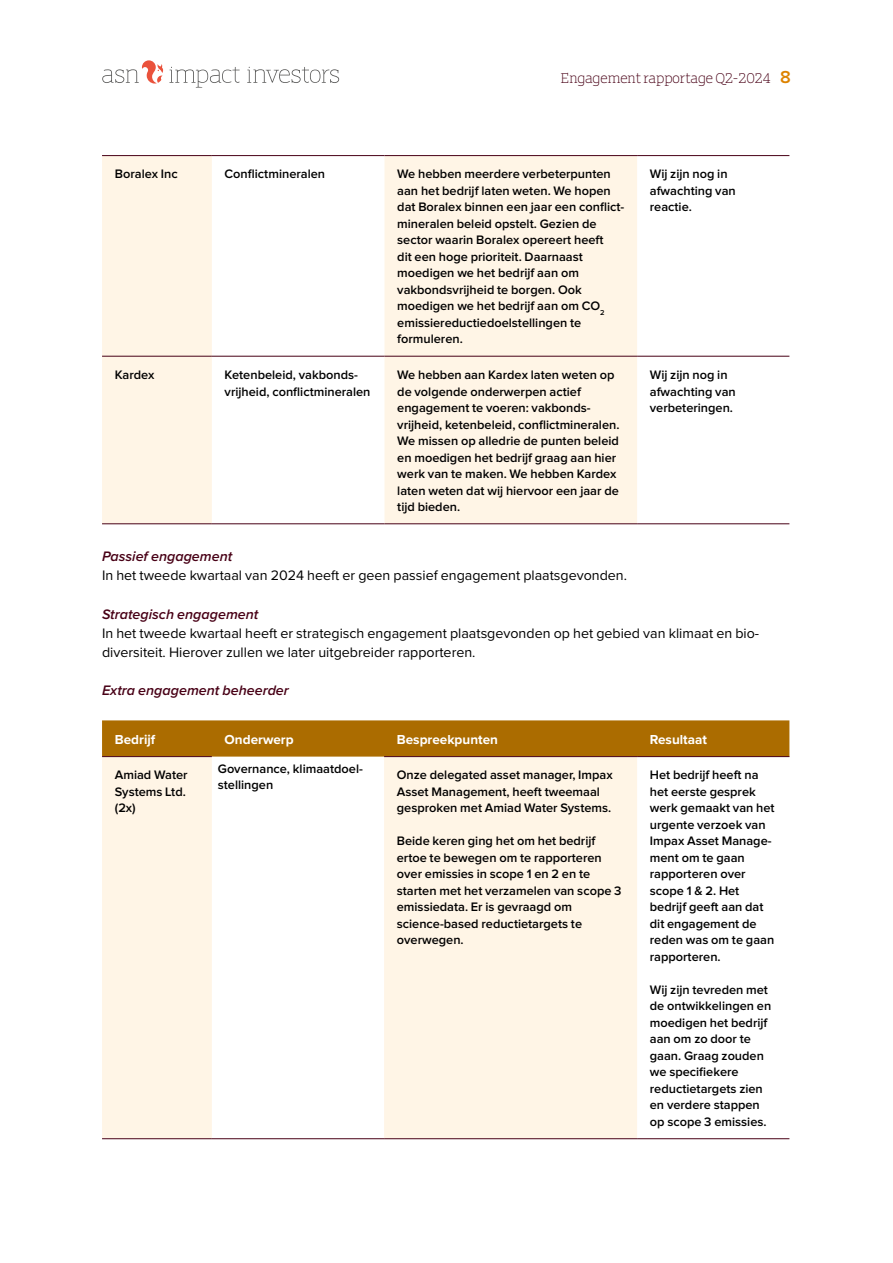
<style>
.page{position:relative;width:893px;height:1263px;background:#fff}
.page>*{position:absolute;margin:0;border:0;box-sizing:border-box;transform-origin:0 0}
.t1{font:15px "ASN Bank Slab";color:#480116}
._01_brood{font:14.25px/19.2px "Proxima Nova";color:#000}
.cursief_kopje{font:italic 600 14.25px "Proxima Nova";color:#480116}
.tabelkop{font:700 13.5px "Proxima Nova";color:#fff}
._04_tabel{font:600 12.75px/16.5px "Proxima Nova";color:#000}
.s1{font-family:"Proxima Nova";font-weight:600;font-size:18px;color:#dd8300}
</style>
<div class="page">
<svg style="left:247px;top:67px;width:92px;height:16px"></svg>
<svg style="left:102px;top:60px;width:61px;height:24px"></svg>
<svg style="left:169px;top:67px;width:71px;height:21px"></svg>
<svg style="left:102px;top:156px;width:535px;height:367px;fill:#fff5e6"></svg>
<hr style="left:102px;top:356px;width:110px;height:1px;background:#480116">
<hr style="left:212px;top:356px;width:172px;height:1px;background:#480116">
<hr style="left:384px;top:356px;width:253px;height:1px;background:#480116">
<hr style="left:637px;top:356px;width:152px;height:1px;background:#480116">
<hr style="left:102px;top:155px;width:110px;height:1px;background:#480116">
<hr style="left:102px;top:523px;width:110px;height:1px;background:#480116">
<hr style="left:212px;top:155px;width:172px;height:1px;background:#480116">
<hr style="left:212px;top:523px;width:172px;height:1px;background:#480116">
<hr style="left:384px;top:155px;width:253px;height:1px;background:#480116">
<hr style="left:384px;top:523px;width:253px;height:1px;background:#480116">
<hr style="left:637px;top:155px;width:152px;height:1px;background:#480116">
<hr style="left:637px;top:523px;width:152px;height:1px;background:#480116">
<div style="left:102px;top:720px;width:687px;height:37px;background:#ab6c00"></div>
<svg style="left:102px;top:757px;width:535px;height:381px;fill:#fff5e6"></svg>
<hr style="left:102px;top:756px;width:110px;height:1px;background:#480116">
<hr style="left:384px;top:756px;width:253px;height:1px;background:#480116">
<hr style="left:637px;top:756px;width:152px;height:1px;background:#480116">
<hr style="left:102px;top:1138px;width:110px;height:1px;background:#480116">
<hr style="left:212px;top:1138px;width:172px;height:1px;background:#480116">
<hr style="left:384px;top:1138px;width:253px;height:1px;background:#480116">
<hr style="left:637px;top:1138px;width:152px;height:1px;background:#480116">
<p class="t1" style="left:560px;top:67px;width:232px">Engagement rapportage Q2-2024 <span class="s1">8</span></p>
<p class="_04_tabel" style="left:115px;top:166px;width:65px">Boralex Inc</p>
<p class="_04_tabel" style="left:225px;top:166px;width:102px">Conflictmineralen</p>
<p class="_04_tabel" style="left:397px;top:166px;width:229px">We hebben meerdere verbeterpunten aan het bedrijf laten weten. We hopen dat Boralex binnen een jaar een conflict&shy;mineralen beleid opstelt. Gezien de sector waarin Boralex opereert heeft<br>dit een hoge prioriteit. Daarnaast moedigen we het bedrijf aan om vakbondsvrijheid te borgen. Ook moedigen we het bedrijf aan om CO<sub>2 </sub>emissiereductiedoelstellingen te formuleren.</p>
<p class="_04_tabel" style="left:650px;top:166px;width:87px">Wij zijn nog in afwachting van reactie.</p>
<p class="_04_tabel" style="left:115px;top:367px;width:41px">Kardex</p>
<p class="_04_tabel" style="left:225px;top:367px;width:147px">Ketenbeleid, vakbonds&shy;vrijheid, conflictmineralen</p>
<p class="_04_tabel" style="left:397px;top:367px;width:224px">We hebben aan Kardex laten weten op de volgende onderwerpen actief engagement te voeren: vakbonds&shy;vrijheid, ketenbeleid, conflictmineralen.<br>We missen op alledrie de punten beleid en moedigen het bedrijf graag aan hier werk van te maken. We hebben Kardex laten weten dat wij hiervoor een jaar de tijd bieden.</p>
<p class="_04_tabel" style="left:650px;top:367px;width:87px">Wij zijn nog in afwachting van verbeteringen.</p>
<h2 class="cursief_kopje" style="left:102px;top:546px;width:132px">Passief engagement</h2>
<p class="_01_brood" style="left:102px;top:565px;width:526px">In het tweede kwartaal van 2024 heeft er geen passief engagement plaatsgevonden.</p>
<h2 class="cursief_kopje" style="left:102px;top:603px;width:158px">Strategisch engagement</h2>
<p class="_01_brood" style="left:102px;top:623px;width:659px">In het tweede kwartaal heeft er strategisch engagement plaatsgevonden op het gebied van klimaat en bio&shy;diversiteit. Hierover zullen we later uitgebreider rapporteren.</p>
<h2 class="cursief_kopje" style="left:102px;top:680px;width:188px">Extra engagement beheerder</h2>
<p class="tabelkop" style="left:115px;top:729px;width:42px">Bedrijf</p>
<p class="tabelkop" style="left:225px;top:729px;width:70px">Onderwerp</p>
<p class="tabelkop" style="left:397px;top:729px;width:103px">Bespreekpunten</p>
<p class="tabelkop" style="left:650px;top:729px;width:59px">Resultaat</p>
<p class="_04_tabel" style="left:115px;top:767px;width:74px">Amiad Water<br>Systems Ltd. (2x)</p>
<p class="_04_tabel" style="left:218px;top:761px;width:147px">Governance, klimaatdoel&shy;stellingen</p>
<p class="_04_tabel" style="left:397px;top:767px;width:217px">Onze delegated asset manager, Impax<br>Asset Management, heeft tweemaal gesproken met Amiad Water Systems.</p>
<p class="_04_tabel" style="left:397px;top:833px;width:226px">Beide keren ging het om het bedrijf ertoe te bewegen om te rapporteren over emissies in scope 1 en 2 en te starten met het verzamelen van scope 3 emissiedata. Er is gevraagd om science-based reductietargets te overwegen.</p>
<p class="_04_tabel" style="left:650px;top:767px;width:126px">Het bedrijf heeft na het eerste gesprek werk gemaakt van het urgente verzoek van<br>Impax Asset Manage&shy;ment om te gaan rapporteren over scope 1 &amp; 2. Het bedrijf geeft aan dat dit engagement de reden was om te gaan rapporteren.</p>
<p class="_04_tabel" style="left:650px;top:982px;width:123px">Wij zijn tevreden met de ontwikkelingen en moedigen het bedrijf aan om zo door te gaan. Graag zouden we specifiekere reductietargets zien en verdere stappen op scope 3 emissies.</p>
</div>
